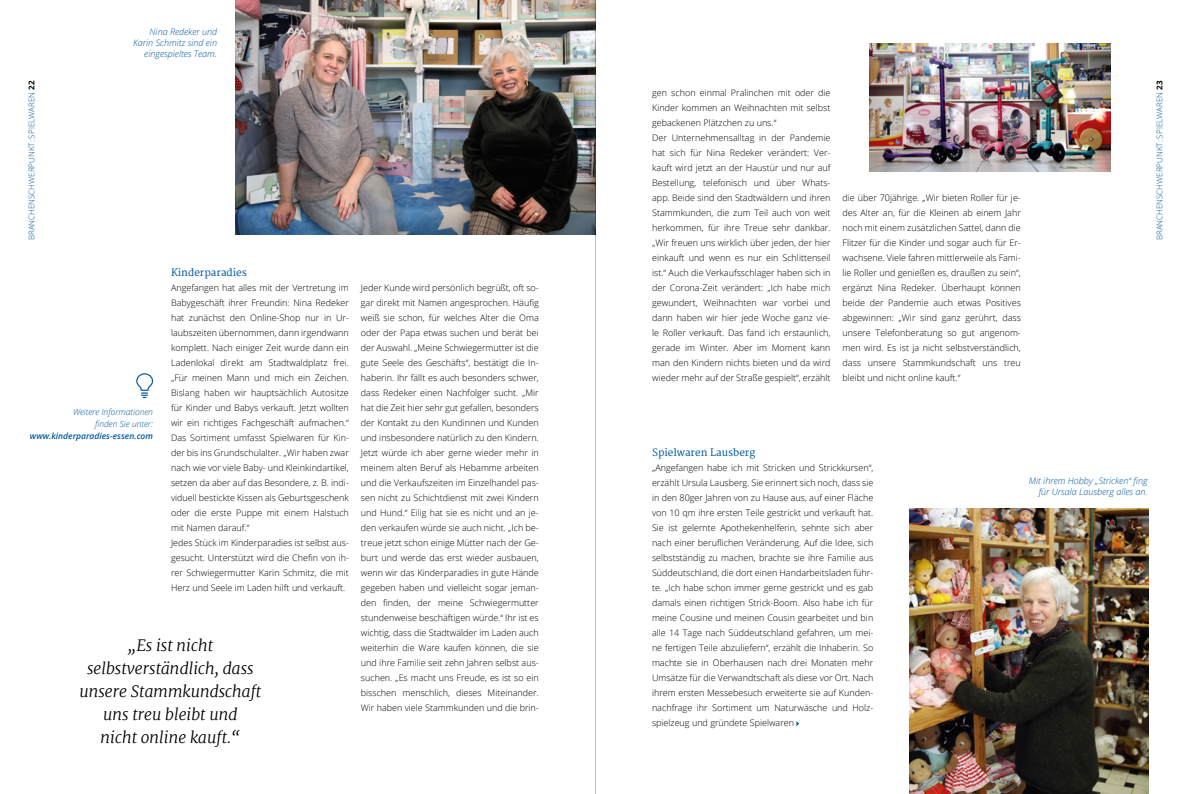
<style>
.page{position:relative;width:1191px;height:794px;background:#fff}
.page>*{position:absolute;margin:0;border:0;box-sizing:border-box;transform-origin:0 0}
.t1{font:italic 300 15.8px/23px "Merriweather";color:#000;text-align:center}
.t2{font:10px "Merriweather";color:#005a9f}
.t3{font:300 9px/15px "Open Sans";color:#000;text-align:justify}
.t4{font:italic 300 9px/11px "Open Sans";color:#005a9f;text-align:right}
.t5{font:italic 300 8.5px/12px "Open Sans";color:#005a9f;text-align:right}
.t6{font:italic 600 8.5px "Open Sans";color:#005a9f}
.t7{font:300 8px "Open Sans";color:#005a9f}
.s1{font-weight:700;color:#000}
</style>
<div class="page">
<img style="left:909px;top:508px;width:239px;height:286px">
<img style="left:869px;top:44px;width:241px;height:127px">
<img style="left:236px;top:0;width:359px;height:234px">
<svg style="left:137px;top:373px;width:16px;height:25px"></svg>
<svg style="left:796px;top:721px;width:3px;height:5px"></svg>
<hr style="left:595px;top:0;width:1px;height:794px;background:#000">
<p class="t4" style="left:133px;top:26px;width:86px">Nina Redeker und<br>Karin Schmitz sind ein eingespieltes Team.</p>
<p class="t7" style="left:26px;top:240px;width:161px;rotate:-90deg">BRANCHENSCHWERPUNKT: SPIELWAREN <span class="s1">22</span></p>
<p class="t7" style="left:1154px;top:240px;width:161px;rotate:-90deg">BRANCHENSCHWERPUNKT: SPIELWAREN <span class="s1">23</span></p>
<p class="t3" style="left:652px;top:85px;width:180px;text-align:left">gen schon einmal Pralinchen mit oder die Kinder kommen an Weihnachten mit selbst gebackenen Plätzchen zu uns.“<br>Der Unternehmensalltag in der Pandemie hat sich für Nina Redeker verändert: Ver&shy;kauft wird jetzt an der Haustür und nur auf Bestellung, telefonisch und über Whats&shy;app. Beide sind den Stadtwäldern und ihren Stammkunden, die zum Teil auch von weit herkommen, für ihre Treue sehr dankbar. „Wir freuen uns wirklich über jeden, der hier einkauft und wenn es nur ein Schlittenseil ist.“ Auch die Verkaufsschlager haben sich in der Corona-Zeit verändert: „Ich habe mich gewundert, Weihnachten war vorbei und dann haben wir hier jede Woche ganz vie&shy;le Roller verkauft. Das fand ich erstaunlich, gerade im Winter. Aber im Moment kann man den Kindern nichts bieten und da wird wieder mehr auf der Straße gespielt“, erzählt</p>
<p class="t3" style="left:842px;top:190px;width:180px">die über 70jährige. „Wir bieten Roller für je&shy;des Alter an, für die Kleinen ab einem Jahr noch mit einem zusätzlichen Sattel, dann die Flitzer für die Kinder und sogar auch für Er&shy;wachsene. Viele fahren mittlerweile als Fami&shy;lie Roller und genießen es, draußen zu sein“, ergänzt Nina Redeker. Überhaupt können beide der Pandemie auch etwas Positives abgewinnen: „Wir sind ganz gerührt, dass unsere Telefonberatung so gut angenom&shy;men wird. Es ist ja nicht selbstverständlich, dass unsere Stammkundschaft uns treu bleibt und nicht online kauft.“</p>
<p class="t2" style="left:171px;top:267px;width:77px">Kinderparadies</p>
<p class="t3" style="left:171px;top:280px;width:179px;text-align:left">Angefangen hat alles mit der Vertretung im Babygeschäft ihrer Freundin: Nina Redeker hat zunächst den Online-Shop nur in Ur&shy;laubszeiten übernommen, dann irgendwann komplett. Nach einiger Zeit wurde dann ein Ladenlokal direkt am Stadtwaldplatz frei. „Für meinen Mann und mich ein Zeichen.<br>Bislang haben wir hauptsächlich Autositze für Kinder und Babys verkauft. Jetzt wollten wir ein richtiges Fachgeschäft aufmachen.“ Das Sortiment umfasst Spielwaren für Kin&shy;der bis ins Grundschulalter. „Wir haben zwar nach wie vor viele Baby- und Kleinkindartikel, setzen da aber auf das Besondere, z. B. indi&shy;viduell bestickte Kissen als Geburtsgeschenk oder die erste Puppe mit einem Halstuch mit Namen darauf.“<br>Jedes Stück im Kinderparadies ist selbst aus&shy;gesucht. Unterstützt wird die Chefin von ih&shy;rer Schwiegermutter Karin Schmitz, die mit Herz und Seele im Laden hilft und verkauft.</p>
<p class="t3" style="left:361px;top:280px;width:179px">Jeder Kunde wird persönlich begrüßt, oft so&shy;gar direkt mit Namen angesprochen. Häufig weiß sie schon, für welches Alter die Oma oder der Papa etwas suchen und berät bei der Auswahl. „Meine Schwiegermutter ist die gute Seele des Geschäfts“, bestätigt die In&shy;haberin. Ihr fällt es auch besonders schwer, dass Redeker einen Nachfolger sucht. „Mir hat die Zeit hier sehr gut gefallen, besonders der Kontakt zu den Kundinnen und Kunden und insbesondere natürlich zu den Kindern.<br>Jetzt würde ich aber gerne wieder mehr in meinem alten Beruf als Hebamme arbeiten und die Verkaufszeiten im Einzelhandel pas&shy;sen nicht zu Schichtdienst mit zwei Kindern und Hund.“ Eilig hat sie es nicht und an je&shy;den verkaufen würde sie auch nicht. „Ich be&shy;treue jetzt schon einige Mütter nach der Ge&shy;burt und werde das erst wieder ausbauen, wenn wir das Kinderparadies in gute Hände gegeben haben und vielleicht sogar jeman&shy;den finden, der meine Schwiegermutter stundenweise beschäftigen würde.“ Ihr ist es wichtig, dass die Stadtwälder im Laden auch weiterhin die Ware kaufen können, die sie und ihre Familie seit zehn Jahren selbst aus&shy;suchen. „Es macht uns Freude, es ist so ein bisschen menschlich, dieses Miteinander.<br>Wir haben viele Stammkunden und die brin-</p>
<p class="t5" style="left:73px;top:406px;width:82px">Weitere Informationen finden Sie unter:</p>
<p class="t6" style="left:30px;top:430px;width:125px">www.kinderparadies-essen.com</p>
<p class="t2" style="left:652px;top:447px;width:105px">Spielwaren Lausberg</p>
<p class="t3" style="left:652px;top:460px;width:223px">„Angefangen habe ich mit Stricken und Strickkursen“, erzählt Ursula Lausberg. Sie erinnert sich noch, dass sie in den 80ger Jahren von zu Hause aus, auf einer Fläche von 10 qm ihre ersten Teile gestrickt und verkauft hat.<br>Sie ist gelernte Apothekenhelferin, sehnte sich aber nach einer beruflichen Veränderung. Auf die Idee, sich selbstständig zu machen, brachte sie ihre Familie aus Süddeutschland, die dort einen Handarbeitsladen führ&shy;te. „Ich habe schon immer gerne gestrickt und es gab damals einen richtigen Strick-Boom. Also habe ich für meine Cousine und meinen Cousin gearbeitet und bin alle 14 Tage nach Süddeutschland gefahren, um mei&shy;ne fertigen Teile abzuliefern“, erzählt die Inhaberin. So machte sie in Oberhausen nach drei Monaten mehr Umsätze für die Verwandtschaft als diese vor Ort. Nach ihrem ersten Messebesuch erweiterte sie auf Kunden&shy;nachfrage ihr Sortiment um Naturwäsche und Holz&shy;spielzeug und gründete Spielwaren</p>
<p class="t4" style="left:1028px;top:475px;width:120px">Mit ihrem Hobby „Stricken“ fing für Ursala Lausberg alles an.</p>
<h1 class="t1" style="left:79px;top:634px;width:183px">„Es ist nicht selbstverständlich, dass unsere Stammkundschaft uns treu bleibt und<br>nicht online kauft.“</h1>
</div>
